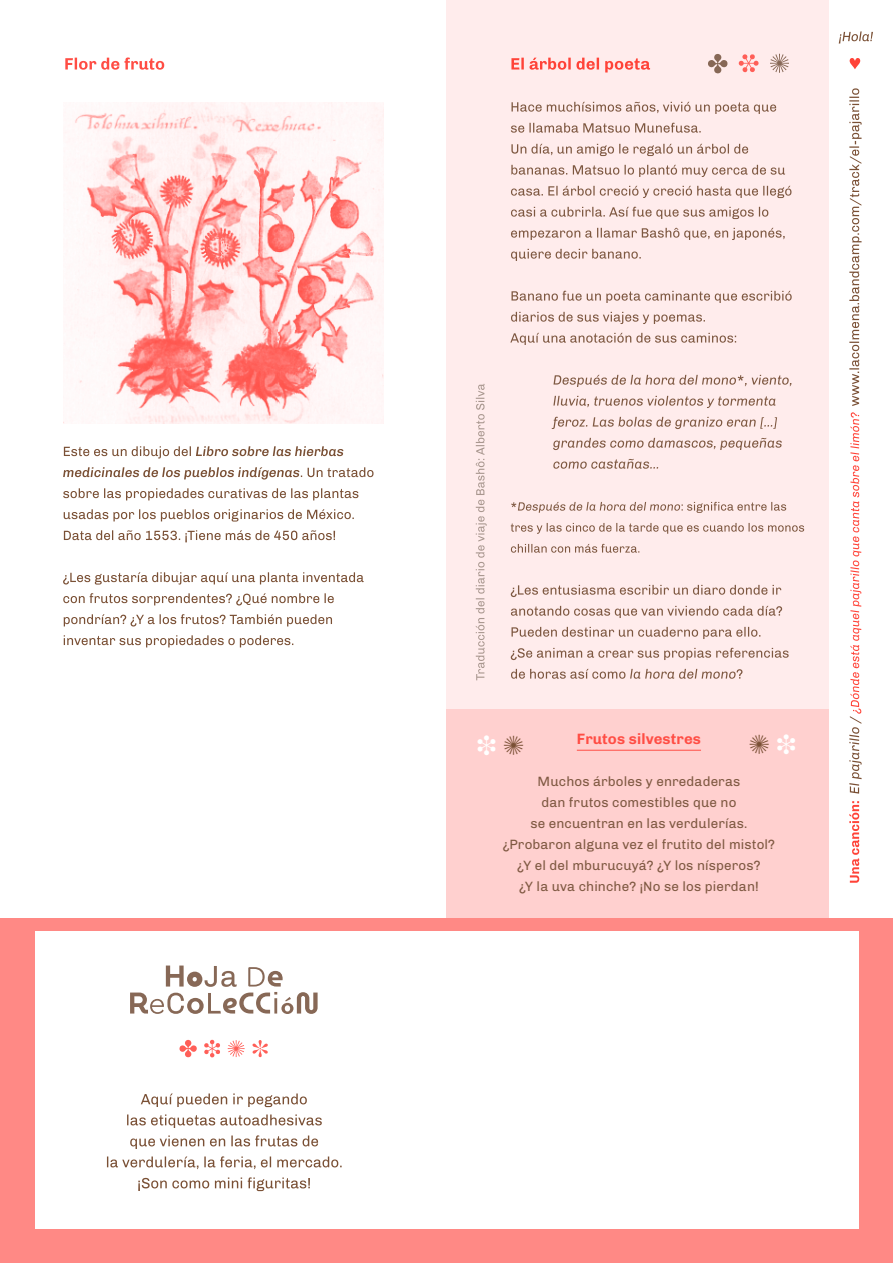
<style>
.page{position:relative;width:893px;height:1263px;background:#fff}
.page>*{position:absolute;margin:0;border:0;box-sizing:border-box;transform-origin:0 0}
.t1{font:27px "MS Mincho";color:#fff}
.t2{font:27px "MS Mincho";color:#7a5035}
.t3{font:700 15px "Chivo";letter-spacing:.01em;color:#ff4d44}
.t4{font:13.5px/21px "Chivo";letter-spacing:.01em;color:#7e5841;text-align:center}
.s1{color:#7a5035}
.s2{color:#fff}
</style>
<div class="page">
<div style="left:446px;top:708px;width:383px;height:211px;background:#ffd0cf"></div>
<div style="left:447px;top:0;width:382px;height:708px;background:#ffecec"></div>
<div style="left:0;top:1229px;width:893px;height:34px;background:#ff8985"></div>
<svg style="left:130px;top:965px;width:188px;height:49px"></svg>
<svg style="left:138px;top:1177px;width:172px;height:14px"></svg>
<svg style="left:107px;top:1156px;width:235px;height:13px"></svg>
<svg style="left:130px;top:1135px;width:188px;height:14px"></svg>
<svg style="left:127px;top:1114px;width:195px;height:14px"></svg>
<svg style="left:141px;top:1093px;width:166px;height:14px"></svg>
<div style="left:0;top:918px;width:893px;height:13px;background:#ff8985"></div>
<svg style="left:511px;top:669px;width:231px;height:10px"></svg>
<svg style="left:511px;top:648px;width:278px;height:12px"></svg>
<svg style="left:511px;top:627px;width:249px;height:12px"></svg>
<svg style="left:511px;top:606px;width:271px;height:12px"></svg>
<svg style="left:511px;top:585px;width:270px;height:12px"></svg>
<svg style="left:511px;top:544px;width:128px;height:9px"></svg>
<svg style="left:511px;top:523px;width:293px;height:11px"></svg>
<svg style="left:511px;top:502px;width:275px;height:11px"></svg>
<svg style="left:553px;top:459px;width:105px;height:10px"></svg>
<svg style="left:553px;top:438px;width:229px;height:12px"></svg>
<svg style="left:552px;top:417px;width:225px;height:12px"></svg>
<svg style="left:553px;top:396px;width:222px;height:12px"></svg>
<svg style="left:553px;top:375px;width:238px;height:12px"></svg>
<svg style="left:510px;top:333px;width:226px;height:12px"></svg>
<svg style="left:511px;top:312px;width:194px;height:12px"></svg>
<svg style="left:511px;top:291px;width:281px;height:12px"></svg>
<svg style="left:511px;top:249px;width:130px;height:12px"></svg>
<svg style="left:511px;top:228px;width:274px;height:12px"></svg>
<svg style="left:511px;top:207px;width:257px;height:12px"></svg>
<svg style="left:511px;top:186px;width:280px;height:12px"></svg>
<svg style="left:511px;top:165px;width:274px;height:12px"></svg>
<svg style="left:511px;top:144px;width:237px;height:12px"></svg>
<svg style="left:511px;top:123px;width:190px;height:10px"></svg>
<svg style="left:511px;top:102px;width:265px;height:12px"></svg>
<svg style="left:511px;top:58px;width:139px;height:14px"></svg>
<div style="left:0;top:925px;width:34px;height:314px;background:#ff8985"></div>
<div style="left:859px;top:918px;width:34px;height:331px;background:#ff8985"></div>
<svg style="left:179px;top:1040px;width:89px;height:17px"></svg>
<svg style="left:739px;top:54px;width:20px;height:18px"></svg>
<svg style="left:770px;top:54px;width:19px;height:19px"></svg>
<svg style="left:708px;top:54px;width:19px;height:19px"></svg>
<svg style="left:839px;top:31px;width:34px;height:13px"></svg>
<svg style="left:850px;top:58px;width:10px;height:11px"></svg>
<hr style="left:577px;top:750px;width:124px;height:1px;background:#ff4d44">
<svg style="left:476px;top:384px;width:11px;height:296px"></svg>
<img style="left:63px;top:102px;width:320px;height:321px">
<svg style="left:64px;top:635px;width:229px;height:12px"></svg>
<svg style="left:64px;top:614px;width:268px;height:12px"></svg>
<svg style="left:63px;top:593px;width:271px;height:12px"></svg>
<svg style="left:63px;top:572px;width:301px;height:12px"></svg>
<svg style="left:64px;top:530px;width:271px;height:12px"></svg>
<svg style="left:64px;top:509px;width:290px;height:12px"></svg>
<svg style="left:63px;top:488px;width:295px;height:12px"></svg>
<svg style="left:63px;top:467px;width:310px;height:12px"></svg>
<svg style="left:64px;top:446px;width:279px;height:12px"></svg>
<svg style="left:65px;top:57px;width:99px;height:13px"></svg>
<svg style="left:849px;top:88px;width:13px;height:318px"></svg>
<svg style="left:849px;top:412px;width:13px;height:382px"></svg>
<svg style="left:849px;top:801px;width:10px;height:82px"></svg>
<p class="t3" style="left:577px;top:727px;width:126px">Frutos silvestres</p>
<p class="t4" style="left:503px;top:770px;width:274px">Muchos árboles y enredaderas<br>dan frutos comestibles que no<br>se encuentran en las verdulerías. ¿Probaron alguna vez el frutito del mistol? ¿Y el del mburucuyá? ¿Y los nísperos?<br>¿Y la uva chinche? ¡No se los pierdan!</p>
<h1 class="t1" style="left:473px;top:732px;width:55px">❉<span class="s1">✺</span></h1>
<h1 class="t2" style="left:746px;top:731px;width:55px">✺<span class="s2">❉</span></h1>
</div>
